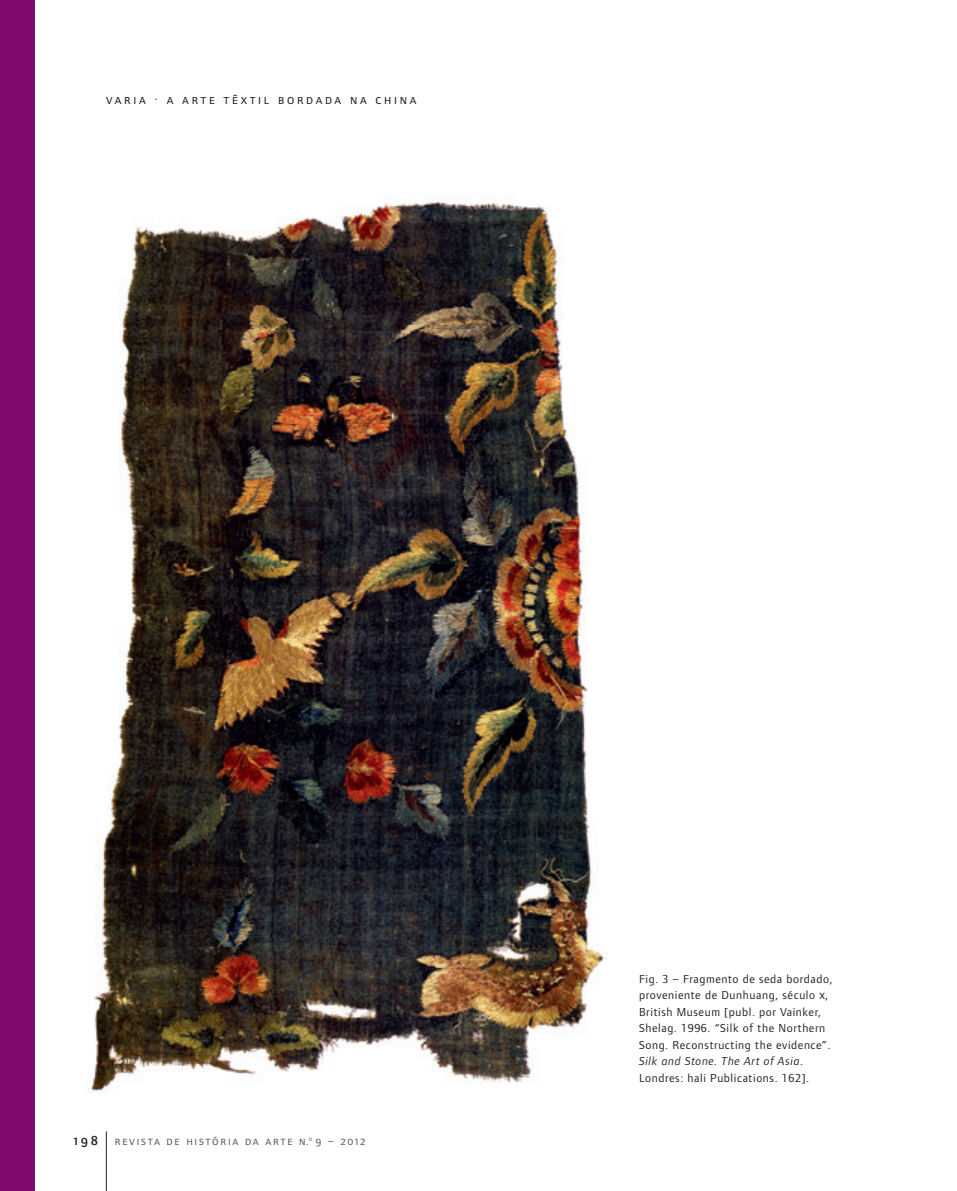
<style>
.page{position:relative;width:957px;height:1191px;background:#fff}
.page>*{position:absolute;margin:0;border:0;box-sizing:border-box;transform-origin:0 0}
.t1{font:13.5px "Foundry Form Sans Book SC";letter-spacing:.2em;color:#231f20}
.t2{font:500 13.5px "Foundry Journal SC";color:#231f20}
.legenda_left{font:12px/16.5px "Foundry Form Sans";letter-spacing:.05em;color:#231f20}
.t3{font:12px "Foundry Form Sans Book SC";letter-spacing:.15em;color:#57585a}
.s1{font-family:"Foundry Form Sans Book SC"}
.s2{font-style:italic}
</style>
<div class="page">
<hr style="left:106px;top:1131px;width:1px;height:60px;background:#231f20">
<div style="left:0;top:0;width:34px;height:1191px;background:#7e0a6d"></div>
<img style="left:85px;top:201px;width:523px;height:892px">
<p class="t1" style="left:106px;top:92px;width:312px">varia · a arte têxtil bordada na china</p>
<p class="t2" style="left:74px;top:1132px;width:25px">198</p>
<p class="t3" style="left:115px;top:1133px;width:252px">revista de história da arte n.<sup>o</sup> 9 – 2012</p>
<p class="legenda_left" style="left:639px;top:970px;width:195px">Fig. 3 – Fragmento de seda bordado, proveniente de Dunhuang, século <span class="s1">x</span>, British Museum [publ. por Vainker, Shelag. 1996. “Silk of the Northern Song. Reconstructing the evidence”.<br><span class="s2">Silk and Stone. The Art of Asia</span>.<br>Londres: hali Publications. 162].</p>
</div>
